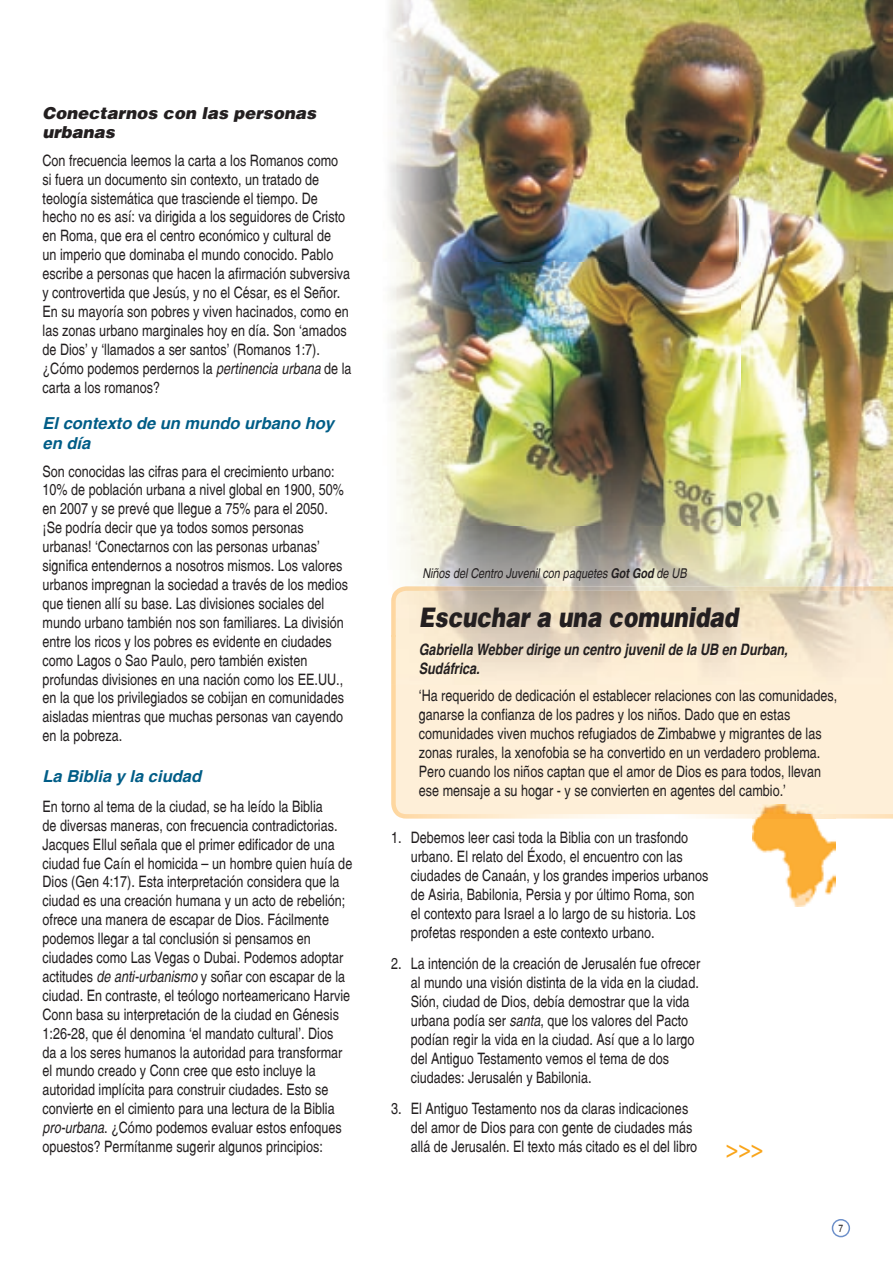
<style>
.page{position:relative;width:893px;height:1263px;background:#fff}
.page>*{position:absolute;margin:0;border:0;box-sizing:border-box;transform-origin:0 0}
.t1{font:italic 900 27px "Switzerland";color:#231f20;scale:.8 1}
.t2{font:27px "Switzerland Plain";color:#f9a51b;scale:.8 1}
.t3{font:italic 700 16.5px/19.8px "Switzerland";color:#005d87}
.t4{font:italic 900 16.5px/19.8px "Switzerland";color:#231f20}
.t5{font:15.75px/18.9px "Switzerland Plain";color:#231f20;scale:.8 1}
.t6{font:italic 700 15.75px/18.9px "Switzerland";color:#231f20;scale:.8 1}
.t7{font:italic 13.5px "Switzerland";color:#231f20;scale:.8 1}
.t8{font:10.5px "Switzerland Plain";color:#231f20;scale:.8 1}
.s1{font-family:"Switzerland";font-style:italic}
.s2{font-weight:700}
</style>
<div class="page">
<div style="left:391px;top:685px;width:502px;height:134px;background:#feefd8"></div>
<img style="left:388px;top:0;width:505px;height:586px">
<img style="left:391px;top:586px;width:502px;height:50px">
<img style="left:391px;top:635px;width:50px;height:50px">
<svg style="left:832px;top:1219px;width:18px;height:18px"></svg>
<img style="left:753px;top:805px;width:83px;height:101px">
<p class="t4" style="left:43px;top:102px;width:275px">Conectarnos con las personas urbanas</p>
<p class="t5" style="left:43px;top:151px;width:388px">Con frecuencia leemos la carta a los Romanos como<br>si fuera un documento sin contexto, un tratado de teología sistemática que trasciende el tiempo. De hecho no es así: va dirigida a los seguidores de Cristo en Roma, que era el centro económico y cultural de<br>un imperio que dominaba el mundo conocido. Pablo escribe a personas que hacen la afirmación subversiva y controvertida que Jesús, y no el César, es el Señor.<br>En su mayoría son pobres y viven hacinados, como en las zonas urbano marginales hoy en día. Son ‘amados de Dios’ y ‘llamados a ser santos’ (Romanos 1:7). ¿Cómo podemos perdernos la <span class="s1">pertinencia urbana</span> de la carta a los romanos?</p>
<p class="t3" style="left:43px;top:414px;width:293px">El contexto de un mundo urbano hoy en día</p>
<p class="t5" style="left:43px;top:461px;width:383px">Son conocidas las cifras para el crecimiento urbano:<br>10% de población urbana a nivel global en 1900, 50% en 2007 y se prevé que llegue a 75% para el 2050. ¡Se podría decir que ya todos somos personas urbanas! ‘Conectarnos con las personas urbanas’ significa entendernos a nosotros mismos. Los valores urbanos impregnan la sociedad a través de los medios que tienen allí su base. Las divisiones sociales del mundo urbano también nos son familiares. La división entre los ricos y los pobres es evidente en ciudades como Lagos o Sao Paulo, pero también existen profundas divisiones en una nación como los EE.UU., en la que los privilegiados se cobijan en comunidades aisladas mientras que muchas personas van cayendo en la pobreza.</p>
<p class="t3" style="left:43px;top:766px;width:160px">La Biblia y la ciudad</p>
<p class="t5" style="left:43px;top:797px;width:389px">En torno al tema de la ciudad, se ha leído la Biblia<br>de diversas maneras, con frecuencia contradictorias.<br>Jacques Ellul señala que el primer edificador de una ciudad fue Caín el homicida – un hombre quien huía de Dios (Gen 4:17). Esta interpretación considera que la ciudad es una creación humana y un acto de rebelión; ofrece una manera de escapar de Dios. Fácilmente podemos llegar a tal conclusión si pensamos en ciudades como Las Vegas o Dubai. Podemos adoptar actitudes <span class="s1">de anti-urbanismo</span> y soñar con escapar de la ciudad. En contraste, el teólogo norteamericano Harvie Conn basa su interpretación de la ciudad en Génesis 1:26-28, que él denomina ‘el mandato cultural’. Dios<br>da a los seres humanos la autoridad para transformar el mundo creado y Conn cree que esto incluye la autoridad implícita para construir ciudades. Esto se convierte en el cimiento para una lectura de la Biblia <span class="s1">pro-urbana</span>. ¿Cómo podemos evaluar estos enfoques opuestos? Permítanme sugerir algunos principios:</p>
<p class="t7" style="left:422px;top:565px;width:332px">Niños del Centro Juvenil con paquetes <span class="s2">Got God</span> de UB</p>
<h1 class="t1" style="left:419px;top:600px;width:401px">Escuchar a una comunidad</h1>
<p class="t6" style="left:419px;top:640px;width:462px">Gabriella Webber dirige un centro juvenil de la UB en Durban,<br>Sudáfrica.</p>
<p class="t5" style="left:419px;top:686px;width:525px">‘Ha requerido de dedicación el establecer relaciones con las comunidades, ganarse la confianza de los padres y los niños. Dado que en estas comunidades viven muchos refugiados de Zimbabwe y migrantes de las zonas rurales, la xenofobia se ha convertido en un verdadero problema.<br>Pero cuando los niños captan que el amor de Dios es para todos, llevan ese mensaje a su hogar - y se convierten en agentes del cambio.’</p>
<p class="t5" style="left:411px;top:828px;width:374px;text-indent:-20px">1. Debemos leer casi toda la Biblia con un trasfondo urbano. El relato del Éxodo, el encuentro con las ciudades de Canaán, y los grandes imperios urbanos de Asiria, Babilonia, Persia y por último Roma, son<br>el contexto para Israel a lo largo de su historia. Los profetas responden a este contexto urbano.</p>
<p class="t5" style="left:411px;top:954px;width:363px;text-indent:-20px">2. La intención de la creación de Jerusalén fue ofrecer al mundo una visión distinta de la vida en la ciudad.<br>Sión, ciudad de Dios, debía demostrar que la vida urbana podía ser <span class="s1">santa</span>, que los valores del Pacto podían regir la vida en la ciudad. Así que a lo largo del Antiguo Testamento vemos el tema de dos ciudades: Jerusalén y Babilonia.</p>
<p class="t5" style="left:411px;top:1099px;width:360px;text-indent:-20px">3. El Antiguo Testamento nos da claras indicaciones del amor de Dios para con gente de ciudades más allá de Jerusalén. El texto más citado es el del libro</p>
<h1 class="t2" style="left:726px;top:1132px;width:49px">&gt;&gt;&gt;</h1>
<p class="t8" style="left:838px;top:1222px;width:7px">7</p>
</div>
